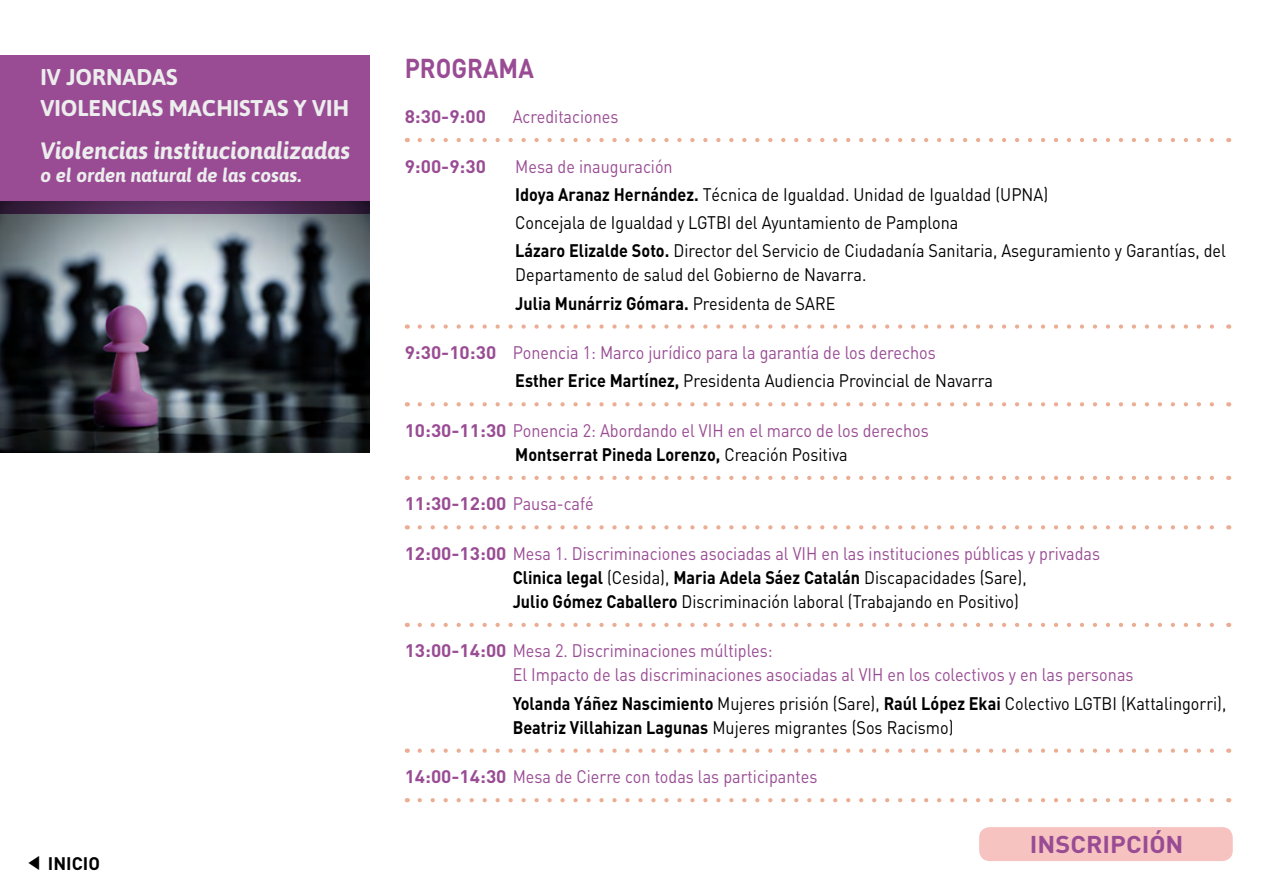
<style>
.page{position:relative;width:1263px;height:893px;background:#fff}
.page>*{position:absolute;margin:0;border:0;box-sizing:border-box;transform-origin:0 0}
.t1{font:700 27px "DIN";color:#994c94;scale:.9 1}
.t2{font:700 24px "DIN";color:#994c94;scale:1.05 1}
.t3{font:italic 700 23.7px "Asap";color:#eceded}
.t4{font:700 22.8px/30.8px "Asap";color:#eceded}
.t5{font:italic 700 19.2px "Asap";color:#eceded}
.t6{font:18px/28.2px "DIN";color:#000;scale:.9 1}
.t7{font:18px/24px "DIN";color:#994c94;scale:.9 1}
.t8{font:700 18px "DIN";color:#994c94;scale:1.05 1}
.t9{font:700 18px "DIN";color:#000}
.s1{color:#994c94}
.s2{font-weight:700}
.s3{font-weight:700;color:#000}
.s4{color:#000}
.s5{font-weight:400}
.s6{font-weight:700;color:#994c94}
</style>
<div class="page">
<div style="left:979px;top:827px;width:254px;height:34px;background:#f6c3c1;border-radius:11px"></div>
<svg style="left:420px;top:138px;width:794px;height:4px"></svg>
<svg style="left:420px;top:324px;width:794px;height:5px"></svg>
<svg style="left:420px;top:402px;width:794px;height:4px"></svg>
<svg style="left:420px;top:476px;width:794px;height:4px"></svg>
<svg style="left:420px;top:525px;width:794px;height:4px"></svg>
<svg style="left:420px;top:623px;width:794px;height:4px"></svg>
<svg style="left:420px;top:748px;width:794px;height:5px"></svg>
<svg style="left:420px;top:798px;width:794px;height:4px"></svg>
<img style="left:0;top:214px;width:370px;height:239px">
<div style="left:0;top:55px;width:370px;height:159px;background:#994c94"></div>
<p class="t4" style="left:40px;top:61px;width:310px">IV JORNADAS<br>VIOLENCIAS MACHISTAS Y VIH</p>
<h3 class="t3" style="left:40px;top:137px;width:311px">Violencias institucionalizadas</h3>
<p class="t5" style="left:40px;top:164px;width:262px">o el orden natural de las cosas.</p>
<p class="t9" style="left:48px;top:851px;width:51px">INICIO</p>
<h1 class="t1" style="left:405px;top:50px;width:142px">Programa</h1>
<p class="t8" style="left:405px;top:105px;width:79px">8:30-9:00</p>
<p class="t7" style="left:513px;top:104px;width:119px">Acreditaciones</p>
<p class="t8" style="left:405px;top:154px;width:79px">9:00-9:30</p>
<p class="t6" style="left:515px;top:152px;width:791px"><span class="s1">Mesa de inauguración<br></span><span class="s2">Idoya Aranaz Hernández.</span> Técnica de Igualdad. Unidad de Igualdad (UPNA)<br>Concejala de Igualdad y LGTBI del Ayuntamiento de Pamplona<br><span class="s2">Lázaro Elizalde Soto.</span> Director del Servicio de Ciudadanía Sanitaria, Aseguramiento y Garantías, del</p>
<p class="t6" style="left:515px;top:260px;width:392px">Departamento de salud del Gobierno de Navarra.<br><span class="s2">Julia Munárriz Gómara.</span> Presidenta de SARE</p>
<p class="t7" style="left:515px;top:338px;width:532px;line-height:28.2px;text-indent:-111px"><span class="s2">9:30-10:30</span> Ponencia 1: Marco jurídico para la garantía de los derechos<br><span class="s3">Esther Erice Martínez,</span> <span class="s4">Presidenta Audiencia Provincial de Navarra</span></p>
<p class="t7" style="left:515px;top:418px;width:461px;text-indent:-111px"><span class="s2">10:30-11:30</span> Ponencia 2: Abordando el VIH en el marco de los derechos<br><span class="s3">Montserrat Pineda Lorenzo,</span> <span class="s4">Creación Positiva</span></p>
<p class="t8" style="left:405px;top:492px;width:182px">11:30-12:00 <span class="s5">Pausa-café</span></p>
<p class="t6" style="left:513px;top:541px;width:654px;line-height:24px;text-indent:-108px"><span class="s6">12:00-13:00</span> <span class="s1">Mesa 1. Discriminaciones asociadas al VIH en las instituciones públicas y privadas<br></span><span class="s2">Clinica legal</span> (Cesida), <span class="s2">Maria Adela Sáez Catalán</span> Discapacidades (Sare),<br><span class="s2">Julio Gómez Caballero</span> Discriminación laboral (Trabajando en Positivo)</p>
<p class="t7" style="left:513px;top:639px;width:691px;text-indent:-108px"><span class="s2">13:00-14:00</span> Mesa 2. Discriminaciones múltiples:<br>El Impacto de las discriminaciones asociadas al VIH en los colectivos y en las personas</p>
<p class="t6" style="left:513px;top:691px;width:794px;line-height:24px"><span class="s2">Yolanda Yáñez Nascimiento</span> Mujeres prisión (Sare), <span class="s2">Raúl López Ekai</span> Colectivo LGTBI (Kattalingorri),<br><span class="s2">Beatriz Villahizan Lagunas</span> Mujeres migrantes (Sos Racismo)</p>
<p class="t7" style="left:405px;top:764px;width:460px"><span class="s2">14:00-14:30</span> Mesa de Cierre con todas las participantes</p>
<h2 class="t2" style="left:1030px;top:828px;width:23px">Insc</h2>
<h2 class="t2" style="left:1086px;top:828px;width:27px">ripci</h2>
<h2 class="t2" style="left:1149px;top:828px;width:30px">ón</h2>
</div>
